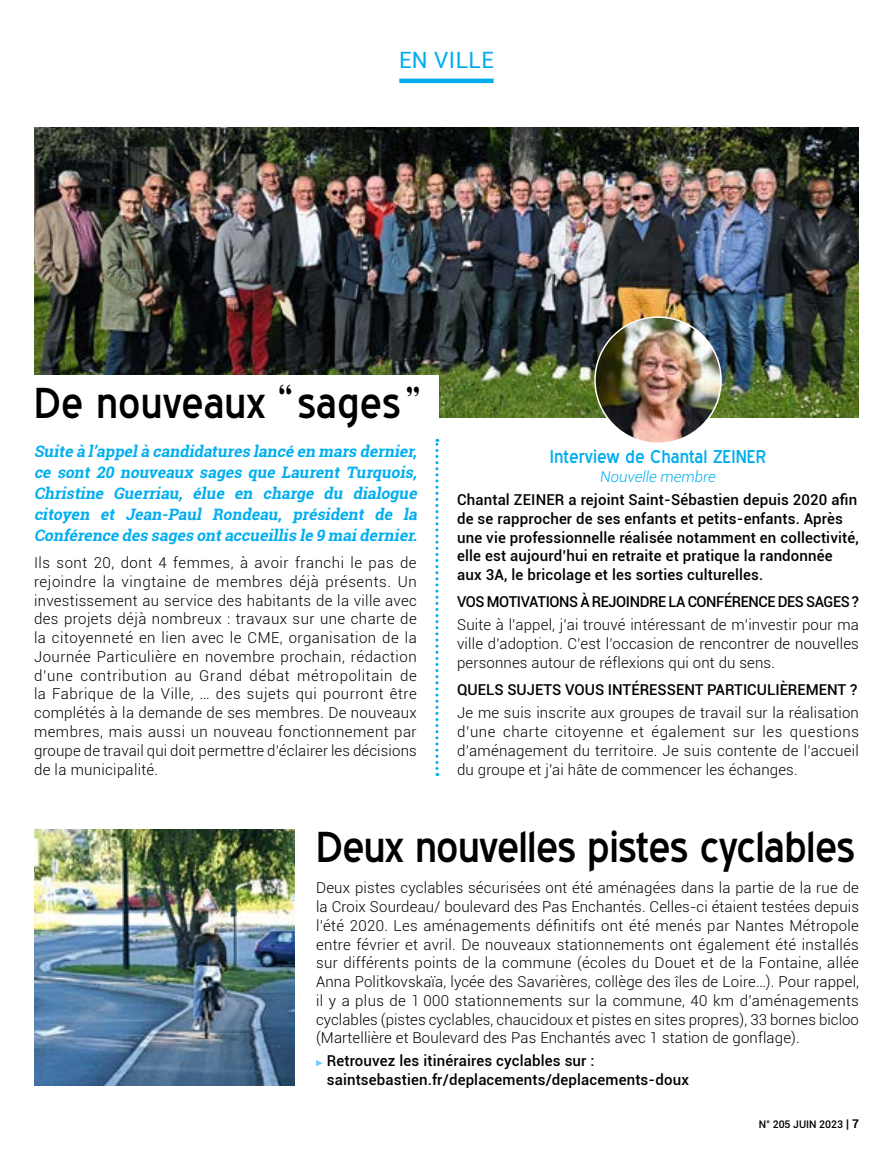
<style>
.page{position:relative;width:893px;height:1149px;background:#fff}
.page>*{position:absolute;margin:0;border:0;box-sizing:border-box;transform-origin:0 0}
.t1{font:42px "Blue Highway";letter-spacing:-.02em;color:#000}
.t2{font:42px "Blue Highway";color:#000}
.t3{font:22.5px "Roboto";letter-spacing:.02em;color:#00aeef}
.t4{font:18px "Blue Highway";color:#00aeef}
.t5{font:italic 700 15.75px/21px "Roboto Slab";color:#00aeef;text-align:justify}
.t6{font:300 15px/18.8px "Roboto";letter-spacing:.01em;color:#000;text-align:justify}
.t7{font:500 15px/18.8px "Roboto";letter-spacing:.01em;color:#000}
.t8{font:500 15px "Roboto";letter-spacing:-.025em;color:#000}
.t9{font:italic 300 15px "Roboto";color:#00aeef}
.t10{font:500 10.5px "Roboto";color:#000}
.s1{font-size:12px}
.s2{font-weight:700;font-size:12px}
</style>
<div class="page">
<hr style="left:399px;top:79px;width:95px;height:4px;background:#00aeef">
<img style="left:34px;top:128px;width:825px;height:289px">
<div style="left:26px;top:375px;width:413px;height:56px;background:#fff"></div>
<svg style="left:316px;top:1060px;width:7px;height:6px"></svg>
<img style="left:595px;top:317px;width:126px;height:126px;border-radius:63px">
<svg style="left:435px;top:439px;width:3px;height:336px"></svg>
<img style="left:34px;top:829px;width:261px;height:255px">
<h2 class="t3" style="left:399px;top:44px;width:96px">EN VILLE</h2>
<h1 class="t2" style="left:34px;top:378px;width:388px">De nouveaux “ sages ”</h1>
<p class="t5" style="left:34px;top:440px;width:388px">Suite à l’appelà candidatures lancé en mars dernier, ce sont 20 nouveaux sages que Laurent Turquois, Christine Guerriau, élue en charge du dialogue citoyen et Jean-Paul Rondeau, président de la Conférence des sages ontaccueillis le 9 maidernier.</p>
<p class="t6" style="left:34px;top:552px;width:384px">Ils sont 20, dont 4 femmes, à avoir franchi le pas de rejoindre la vingtaine de membres déjà présents. Un investissement au service des habitants de la ville avec des projets déjà nombreux : travaux sur une charte de la citoyenneté en lien avec le CME, organisation de la Journée Particulière en novembre prochain, rédaction d’une contribution au Grand débat métropolitain de la Fabrique de la Ville, … des sujets qui pourront être complétés à la demande de ses membres. De nouveaux membres, mais aussi un nouveau fonctionnement par groupe de travail qui doit permettre d’éclairer les décisions de la municipalité.</p>
<p class="t4" style="left:550px;top:446px;width:218px">Interview de Chantal ZEINER</p>
<p class="t9" style="left:600px;top:466px;width:117px">Nouvelle membre</p>
<p class="t7" style="left:457px;top:489px;width:403px">Chantal ZEINER a rejoint Saint-Sébastien depuis 2020 afin de se rapprocher de ses enfants et petits-enfants. Après une vie professionnelle réalisée notamment en collectivité, elle est aujourd’hui en retraite et pratique la randonnée aux 3A, le bricolage et les sorties culturelles.</p>
<p class="t8" style="left:457px;top:591px;width:403px">VOS MOTIVATIONS À REJOINDRE LA CONFÉRENCE DES SAGES ?</p>
<p class="t6" style="left:457px;top:615px;width:403px">Suite à l’appel, j’ai trouvé intéressant de m’investir pour ma ville d'adoption. C’est l’occasion de rencontrer de nouvelles personnes autour de réflexions qui ont du sens.</p>
<p class="t7" style="left:457px;top:679px;width:402px">QUELS SUJETS VOUS INTÉRESSENT PARTICULIÈREMENT ?</p>
<p class="t6" style="left:457px;top:702px;width:403px">Je me suis inscrite aux groupes de travail sur la réalisation d’une charte citoyenne et également sur les questions d’aménagement du territoire. Je suis contente de l’accueil du groupe et j’ai hâte de commencer les échanges.</p>
<h1 class="t1" style="left:316px;top:821px;width:541px">Deux nouvelles pistes cyclables</h1>
<p class="t6" style="left:316px;top:877px;width:544px">Deux pistes cyclables sécurisées ont été aménagées dans la partie de la rue de la Croix Sourdeau/ boulevard des Pas Enchantés. Celles-ci étaient testées depuis l’été 2020. Les aménagements définitifs ont été menés par Nantes Métropole entre février et avril. De nouveaux stationnements ont également été installés sur différents points de la commune (écoles du Douet et de la Fontaine, allée Anna Politkovskaïa, lycée des Savarières, collège des îles de Loire…). Pour rappel, il y a plus de 1 000 stationnements sur la commune, 40 km d’aménagements cyclables (pistes cyclables, chaucidoux et pistes en sites propres), 33 bornes bicloo (Martellière et Boulevard des Pas Enchantés avec 1 station de gonflage).</p>
<p class="t7" style="left:327px;top:1050px;width:364px">Retrouvez les itinéraires cyclables sur : saintsebastien.fr/deplacements/deplacements-doux</p>
<p class="t10" style="left:759px;top:1116px;width:102px">N° 205 JUIN 2023 <span class="s1">|</span> <span class="s2">7</span></p>
</div>
